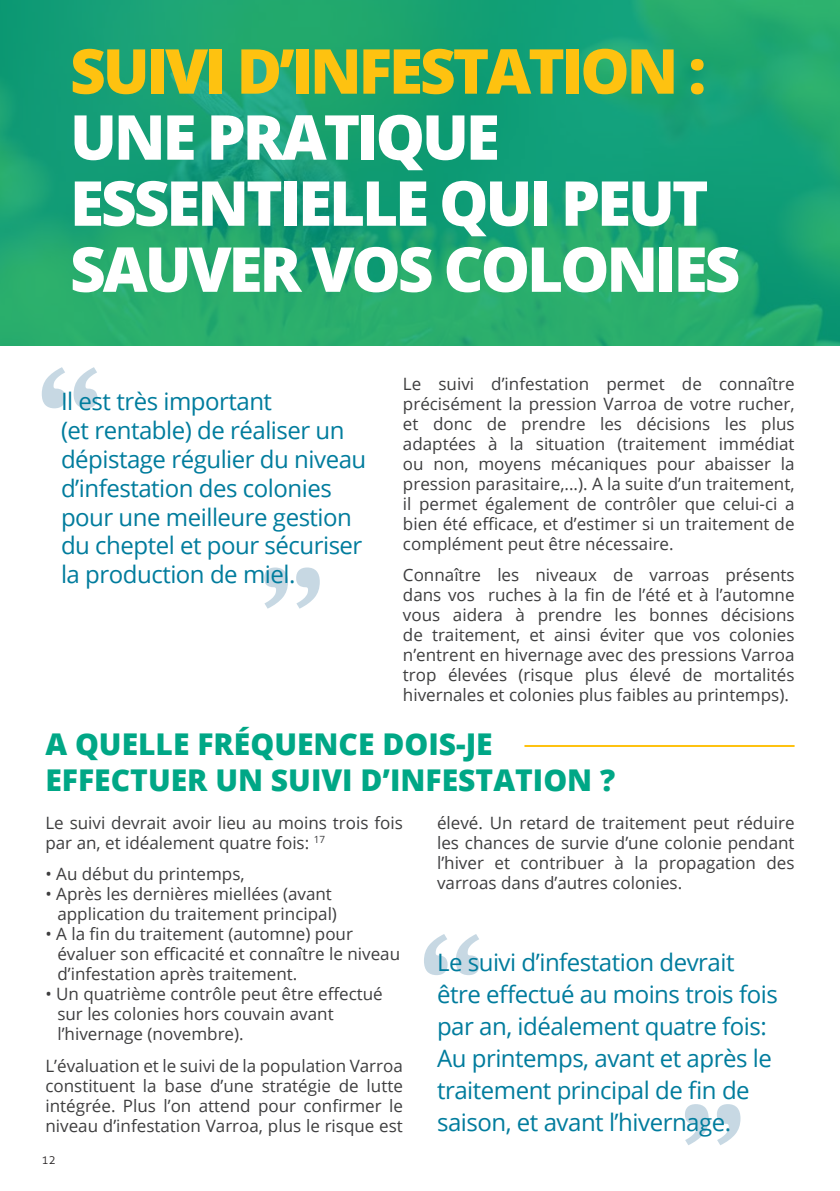
<style>
.page{position:relative;width:840px;height:1191px;background:#fff}
.page>*{position:absolute;margin:0;border:0;box-sizing:border-box;transform-origin:0 0}
.t1{font:138.2px "Superclarendon";color:#afc8d8}
.t2{font:800 62px/66px "Open Sans";letter-spacing:-.05em;color:#fff}
.t3{font:800 62px "Open Sans";letter-spacing:-.05em;color:#fec210}
.t4{font:800 30px/36px "Open Sans";color:#00a786}
.t5{font:24px/28.8px "Open Sans";letter-spacing:-.02em;color:#007c9d}
.t6{font:17px/20px "Open Sans";color:#3e3e3f;text-align:justify}
.t7{font:300 12px "Aller";color:#231f20}
</style>
<div class="page">
<img style="left:0;top:0;width:839px;height:345px">
<hr style="left:524px;top:745px;width:270px;height:2px;background:#fec210">
<p class="t3" style="left:70px;top:24px;width:637px">SUIVI D’INFESTATION :</p>
<p class="t2" style="left:70px;top:101px;width:671px">UNE PRATIQUE<br>ESSENTIELLE QUI PEUT<br>SAUVER VOS COLONIES</p>
<h1 class="t1" style="left:37px;top:332px;width:68px">“</h1>
<p class="t5" style="left:61px;top:386px;width:306px">Il est très important<br>(et rentable) de réaliser un dépistage régulier du niveau d’infestation des colonies pour une meilleure gestion du cheptel et pour sécuriser la production de miel.</p>
<h1 class="t1" style="left:325px;top:644px;width:68px;rotate:-180deg">“</h1>
<p class="t6" style="left:403px;top:373px;width:393px">Le suivi d’infestation permet de connaître précisément la pression Varroa de votre rucher, et donc de prendre les décisions les plus adaptées à la situation (traitement immédiat ou non, moyens mécaniques pour abaisser la pression parasitaire,...). A la suite d’un traitement, il permet également de contrôler que celui-ci a bien été efficace, et d’estimer si un traitement de complément peut être nécessaire.</p>
<p class="t6" style="left:403px;top:564px;width:393px">Connaître les niveaux de varroas présents dans vos ruches à la fin de l’été et à l’automne vous aidera à prendre les bonnes décisions de traitement, et ainsi éviter que vos colonies n’entrent en hivernage avec des pressions Varroa trop élevées (risque plus élevé de mortalités hivernales et colonies plus faibles au printemps).</p>
<p class="t4" style="left:45px;top:725px;width:571px">A QUELLE FRÉQUENCE DOIS-JE<br>EFFECTUER UN SUIVI D’INFESTATION ?</p>
<p class="t6" style="left:45px;top:812px;width:359px">Le suivi devrait avoir lieu au moins trois fois par an, et idéalement quatre fois: <sup>17</sup></p>
<p class="t6" style="left:45px;top:864px;width:201px">• Au début du printemps,</p>
<p class="t6" style="left:45px;top:884px;width:293px;text-align:right">• Après les dernières miellées (avant application du traitement principal)</p>
<p class="t6" style="left:57px;top:924px;width:344px;text-align:left;text-indent:-12px">• A la fin du traitement (automne) pour évaluer son efficacité et connaître le niveau d’infestation après traitement.</p>
<p class="t6" style="left:57px;top:983px;width:327px;text-align:left;text-indent:-12px">• Un quatrième contrôle peut être effectué sur les colonies hors couvain avant l’hivernage (novembre).</p>
<p class="t6" style="left:45px;top:1055px;width:359px">L’évaluation et le suivi de la population Varroa constituent la base d’une stratégie de lutte intégrée. Plus l’on attend pour confirmer le niveau d’infestation Varroa, plus le risque est</p>
<p class="t7" style="left:42px;top:1152px;width:16px">12</p>
<p class="t6" style="left:437px;top:812px;width:359px">élevé. Un retard de traitement peut réduire les chances de survie d’une colonie pendant l’hiver et contribuer à la propagation des varroas dans d’autres colonies.</p>
<h1 class="t1" style="left:418px;top:898px;width:68px">“</h1>
<p class="t5" style="left:437px;top:945px;width:342px;line-height:32px">Le suivi d’infestation devrait être effectué au moins trois fois par an, idéalement quatre fois:<br>Au printemps, avant et après le traitement principal de fin de saison, et avant l’hivernage.</p>
<h1 class="t1" style="left:745px;top:1180px;width:68px;rotate:-180deg">“</h1>
</div>
